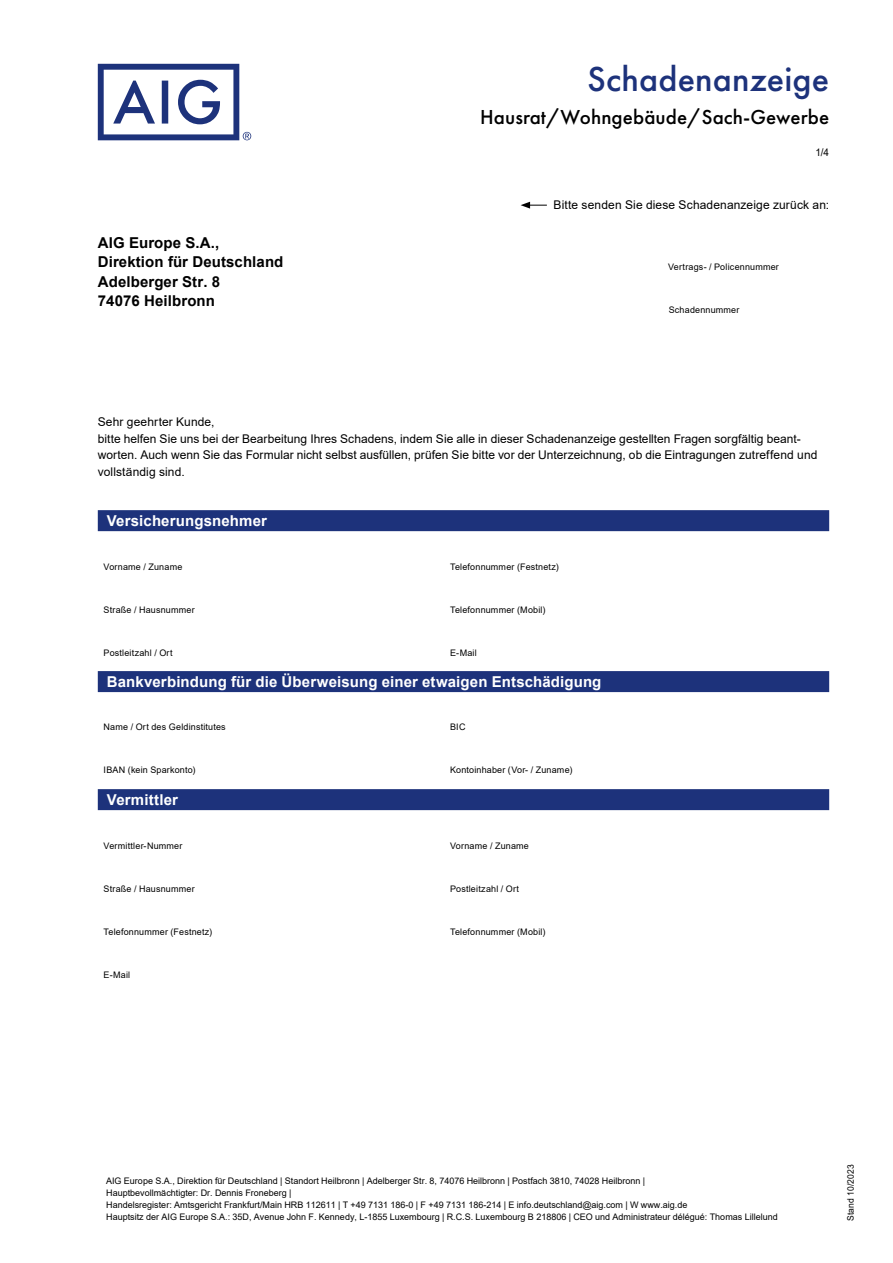
<style>
.page{position:relative;width:893px;height:1263px;background:#fff}
.page>*{position:absolute;margin:0;border:0;box-sizing:border-box;transform-origin:0 0}
.t1{font:500 36px "Futura PT";letter-spacing:.005em;color:#1d327b}
.t2{font:500 21px "Futura PT";letter-spacing:.005em;color:#000}
.t3{font:700 15px "Arial";letter-spacing:.01em;color:#fff}
.t4{font:700 15px/19.5px "Arial";letter-spacing:.005em;color:#000}
.t5{font:12px/16.5px "Arial";letter-spacing:.005em;color:#000}
.t6{font:10.5px "Arial";color:#000;scale:.95 1}
.t7{font:9px/12px "Arial";color:#000}
.t8{font:9px "Arial";letter-spacing:.02em;color:#000}
.t9{font:9px "Arial";color:#000;scale:.95 1}
</style>
<div class="page">
<svg style="left:98px;top:64px;width:153px;height:76px"></svg>
<div style="left:98px;top:510px;width:731px;height:21px;background:#1d327b"></div>
<div style="left:98px;top:671px;width:731px;height:21px;background:#1d327b"></div>
<div style="left:98px;top:789px;width:731px;height:21px;background:#1d327b"></div>
<svg style="left:521px;top:202px;width:26px;height:7px"></svg>
<h1 class="t1" style="left:587px;top:58px;width:243px">Schadenanzeige</h1>
<h2 class="t2" style="left:480px;top:105px;width:351px">Hausrat/Wohngebäude/Sach-Gewerbe</h2>
<p class="t6" style="left:815px;top:145px;width:16px">1/4</p>
<h3 class="t4" style="left:98px;top:233px;width:187px">AIG Europe S.A.,<br>Direktion für Deutschland<br>Adelberger Str. 8<br>74076 Heilbronn</h3>
<h3 class="t5" style="left:554px;top:196px;width:277px">Bitte senden Sie diese Schadenanzeige zurück an:</h3>
<p class="t8" style="left:668px;top:261px;width:112px">Vertrags- / Policennummer</p>
<p class="t8" style="left:669px;top:304px;width:72px">Schadennummer</p>
<p class="t5" style="left:98px;top:414px;width:721px">Sehr geehrter Kunde,<br>bitte helfen Sie uns bei der Bearbeitung Ihres Schadens, indem Sie alle in dieser Schadenanzeige gestellten Fragen sorgfältig beant&shy;worten. Auch wenn Sie das Formular nicht selbst ausfüllen, prüfen Sie bitte vor der Unterzeichnung, ob die Eintragungen zutreffend und vollständig sind.</p>
<h3 class="t3" style="left:107px;top:510px;width:162px">Versicherungsnehmer</h3>
<p class="t8" style="left:104px;top:561px;width:80px">Vorname / Zuname</p>
<p class="t8" style="left:450px;top:561px;width:110px">Telefonnummer (Festnetz)</p>
<p class="t8" style="left:104px;top:604px;width:93px">Straße / Hausnummer</p>
<p class="t8" style="left:450px;top:604px;width:97px">Telefonnummer (Mobil)</p>
<p class="t8" style="left:104px;top:647px;width:71px">Postleitzahl / Ort</p>
<p class="t7" style="left:450px;top:647px;width:28px">E-Mail</p>
<h3 class="t3" style="left:107px;top:671px;width:496px">Bankverbindung für die Überweisung einer etwaigen Entschädigung</h3>
<p class="t8" style="left:104px;top:720px;width:124px">Name / Ort des Geldinstitutes</p>
<p class="t7" style="left:450px;top:720px;width:17px">BIC</p>
<p class="t8" style="left:104px;top:763px;width:93px">IBAN (kein Sparkonto)</p>
<p class="t8" style="left:450px;top:763px;width:124px">Kontoinhaber (Vor- / Zuname)</p>
<h3 class="t3" style="left:107px;top:789px;width:73px">Vermittler</h3>
<p class="t8" style="left:104px;top:840px;width:80px">Vermittler-Nummer</p>
<p class="t8" style="left:450px;top:840px;width:80px">Vorname / Zuname</p>
<p class="t8" style="left:104px;top:883px;width:93px">Straße / Hausnummer</p>
<p class="t8" style="left:450px;top:883px;width:71px">Postleitzahl / Ort</p>
<p class="t8" style="left:104px;top:926px;width:110px">Telefonnummer (Festnetz)</p>
<p class="t8" style="left:450px;top:926px;width:97px">Telefonnummer (Mobil)</p>
<p class="t7" style="left:104px;top:969px;width:28px">E-Mail</p>
<p class="t7" style="left:106px;top:1174px;width:673px">AIG Europe S.A., Direktion für Deutschland | Standort Heilbronn | Adelberger Str. 8, 74076 Heilbronn | Postfach 3810, 74028 Heilbronn |<br>Hauptbevollmächtigter: Dr. Dennis Froneberg |<br>Handelsregister: Amtsgericht Frankfurt/Main HRB 112611 | T +49 7131 186-0 | F +49 7131 186-214 | E info.deutschland@aig.com | W www.aig.de<br>Hauptsitz der AIG Europe S.A.: 35D, Avenue John F. Kennedy, L-1855 Luxembourg | R.C.S. Luxembourg B 218806 | CEO und Administrateur délégué: Thomas Lillelund</p>
<p class="t9" style="left:844px;top:1221px;width:61px;rotate:-90deg">Stand 10/2023</p>
</div>
